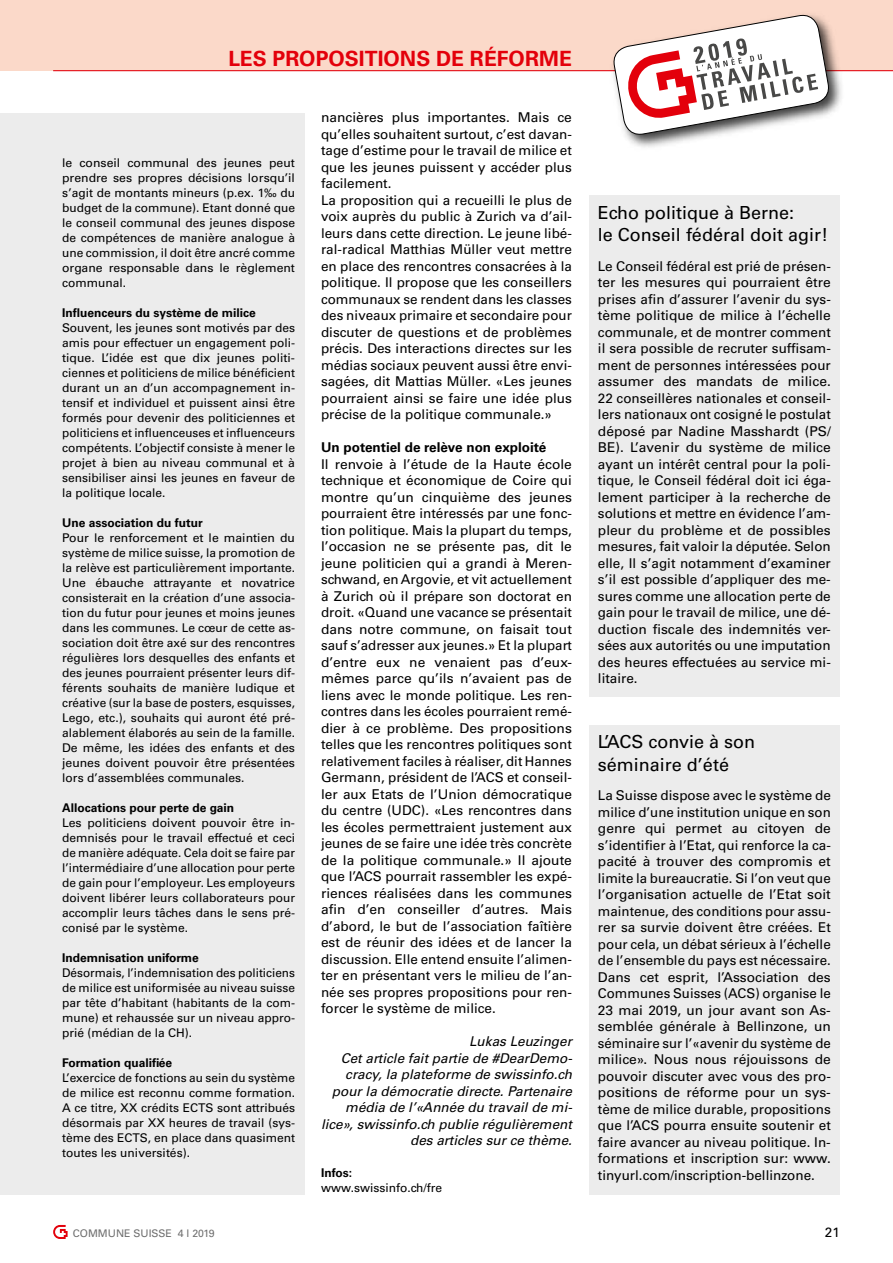
<style>
.page{position:relative;width:893px;height:1263px;background:#fff}
.page>*{position:absolute;margin:0;border:0;box-sizing:border-box;transform-origin:0 0}
.t1{font:700 21px "Univers LT Std";color:#e3000b}
.t2{font:18px/22.5px "Univers LT Std";color:#000}
.t3{font:13.5px/16.5px "Univers LT Std";color:#000;text-align:justify}
.t4{font:italic 13.5px/16.5px "Univers LT Std";color:#000;text-align:right}
.t5{font:700 13.5px "Univers LT Std";color:#000}
.t6{font:12px/15px "Univers LT Std";color:#000;text-align:justify}
.t7{font:700 12px "Univers LT Std";color:#000}
.t8{font:10.5px "Univers LT Std";color:#6e6e6e}
</style>
<div class="page">
<div style="left:0;top:0;width:893px;height:71px;background:#fbd9c9"></div>
<hr style="left:53px;top:70px;width:840px;height:1px;background:#e3000b">
<svg style="left:53px;top:1225px;width:15px;height:14px"></svg>
<div style="left:0;top:114px;width:304px;height:1081px;background:#ececec"></div>
<div style="left:589px;top:725px;width:251px;height:470px;background:#ececec"></div>
<div style="left:589px;top:195px;width:251px;height:501px;background:#ececec"></div>
<img style="left:606px;top:32px;width:242px;height:116px">
<svg style="left:611px;top:14px;width:220px;height:123px"></svg>
<h1 class="t1" style="left:228px;top:46px;width:345px">LES PROPOSITIONS DE RÉFORME</h1>
<p class="t6" style="left:62px;top:156px;width:234px">le conseil communal des jeunes peut prendre ses propres décisions lorsqu’il s’agit de montants mineurs (p.ex. 1‰ du budget de la commune). Etant donné que le conseil communal des jeunes dispose de compétences de manière analogue à une commission, il doit être ancré comme organe responsable dans le règlement communal.</p>
<p class="t7" style="left:62px;top:306px;width:195px">Influenceurs du système de milice</p>
<p class="t6" style="left:62px;top:321px;width:234px">Souvent, les jeunes sont motivés par des amis pour effectuer un engagement poli&shy;tique. L’idée est que dix jeunes politi&shy;ciennes et politiciens de milice bénéficient durant un an d’un accompagnement in&shy;tensif et individuel et puissent ainsi être formés pour devenir des politiciennes et politiciens et influenceuses et influenceurs compétents. L’objectif consiste à mener le projet à bien au niveau communal et à sensibiliser ainsi les jeunes en faveur de la politique locale.</p>
<p class="t7" style="left:62px;top:516px;width:142px">Une association du futur</p>
<p class="t6" style="left:62px;top:531px;width:234px">Pour le renforcement et le maintien du système de milice suisse, la promotion de la relève est particulièrement importante.<br>Une ébauche attrayante et novatrice consisterait en la création d’une associa&shy;tion du futur pour jeunes et moins jeunes dans les communes. Le cœur de cette as&shy;sociation doit être axé sur des rencontres régulières lors desquelles des enfants et des jeunes pourraient présenter leurs dif&shy;férents souhaits de manière ludique et créative (sur la base de posters, esquisses, Lego, etc.), souhaits qui auront été pré&shy;alablement élaborés au sein de la famille.<br>De même, les idées des enfants et des jeunes doivent pouvoir être présentées lors d’assemblées communales.</p>
<p class="t7" style="left:62px;top:801px;width:173px">Allocations pour perte de gain</p>
<p class="t6" style="left:62px;top:816px;width:234px">Les politiciens doivent pouvoir être in&shy;demnisés pour le travail effectué et ceci de manière adéquate. Cela doit se faire par l’intermédiaire d’une allocation pour perte de gain pour l’employeur. Les employeurs doivent libérer leurs collaborateurs pour accomplir leurs tâches dans le sens pré&shy;conisé par le système.</p>
<p class="t7" style="left:62px;top:951px;width:138px">Indemnisation uniforme</p>
<p class="t6" style="left:62px;top:966px;width:234px">Désormais, l’indemnisation des politiciens de milice est uniformisée au niveau suisse par tête d’habitant (habitants de la com&shy;mune) et rehaussée sur un niveau appro&shy;prié (médian de la CH).</p>
<p class="t7" style="left:62px;top:1056px;width:112px">Formation qualifiée</p>
<p class="t6" style="left:62px;top:1071px;width:234px">L’exercice de fonctions au sein du système de milice est reconnu comme formation.<br>A ce titre, XX crédits ECTS sont attribués désormais par XX heures de travail (sys&shy;tème des ECTS, en place dans quasiment toutes les universités).</p>
<p class="t3" style="left:321px;top:109px;width:252px;text-align:left">nancières plus importantes. Mais ce qu’elles souhaitent surtout, c’est davan&shy;tage d’estime pour le travail de milice et que les jeunes puissent y accéder plus facilement.<br>La proposition qui a recueilli le plus de voix auprès du public à Zurich va d’ail&shy;leurs dans cette direction. Le jeune libé&shy;ral-radical Matthias Müller veut mettre en place des rencontres consacrées à la politique. Il propose que les conseillers communaux se rendent dans les classes des niveaux primaire et secondaire pour discuter de questions et de problèmes précis. Des interactions directes sur les médias sociaux peuvent aussi être envi&shy;sagées, dit Mattias Müller. «Les jeunes pourraient ainsi se faire une idée plus précise de la politique communale.»</p>
<p class="t5" style="left:321px;top:439px;width:227px">Un potentiel de relève non exploité</p>
<p class="t3" style="left:321px;top:456px;width:252px">Il renvoie à l’étude de la Haute école technique et économique de Coire qui montre qu’un cinquième des jeunes pourraient être intéressés par une fonc&shy;tion politique. Mais la plupart du temps, l’occasion ne se présente pas, dit le jeune politicien qui a grandi à Meren&shy;schwand, en Argovie, et vit actuellement à Zurich où il prépare son doctorat en droit. «Quand une vacance se présentait dans notre commune, on faisait tout sauf s’adresser aux jeunes.» Et la plupart d’entre eux ne venaient pas d’eux&shy;mêmes parce qu’ils n’avaient pas de liens avec le monde politique. Les ren&shy;contres dans les écoles pourraient remé&shy;dier à ce problème. Des propositions telles que les rencontres politiques sont relativement faciles à réaliser, dit Hannes Germann, président de l’ACS et conseil&shy;ler aux Etats de l’Union démocratique du centre (UDC). «Les rencontres dans les écoles permettraient justement aux jeunes de se faire une idée très concrète de la politique communale.» Il ajoute que l’ACS pourrait rassembler les expé&shy;riences réalisées dans les communes afin d’en conseiller d’autres. Mais d’abord, le but de l’association faîtière est de réunir des idées et de lancer la discussion. Elle entend ensuite l’alimen&shy;ter en présentant vers le milieu de l’an&shy;née ses propres propositions pour ren&shy;forcer le système de milice.</p>
<p class="t4" style="left:321px;top:1033px;width:253px">Lukas Leuzinger<br>Cet article fait partie de #DearDemo&shy;cracy, la plateforme de swissinfo.ch pour la démocratie directe. Partenaire média de l’«Année du travail de mi&shy;lice», swissinfo.ch publie régulièrement des articles sur ce thème.</p>
<p class="t7" style="left:321px;top:1165px;width:33px">Infos:</p>
<p class="t6" style="left:321px;top:1180px;width:123px">www.swissinfo.ch/fre</p>
<h2 class="t2" style="left:598px;top:201px;width:232px">Echo politique à Berne:<br>le Conseil fédéral doit agir!</h2>
<p class="t3" style="left:598px;top:258px;width:234px">Le Conseil fédéral est prié de présen&shy;ter les mesures qui pourraient être prises afin d’assurer l’avenir du sys&shy;tème politique de milice à l’échelle communale, et de montrer comment il sera possible de recruter suffisam&shy;ment de personnes intéressées pour assumer des mandats de milice.<br>22 conseillères nationales et conseil&shy;lers nationaux ont cosigné le postulat déposé par Nadine Masshardt (PS/ BE). L’avenir du système de milice ayant un intérêt central pour la poli&shy;tique, le Conseil fédéral doit ici éga&shy;lement participer à la recherche de solutions et mettre en évidence l’am&shy;pleur du problème et de possibles mesures, fait valoir la députée. Selon elle, Il s’agit notamment d’examiner s’il est possible d’appliquer des me&shy;sures comme une allocation perte de gain pour le travail de milice, une dé&shy;duction fiscale des indemnités ver&shy;sées aux autorités ou une imputation des heures effectuées au service mi&shy;litaire.</p>
<h2 class="t2" style="left:598px;top:731px;width:159px">L’ACS convie à son séminaire d’été</h2>
<p class="t3" style="left:598px;top:787px;width:234px">La Suisse dispose avec le système de milice d’une institution unique en son genre qui permet au citoyen de s’identifier à l’Etat, qui renforce la ca&shy;pacité à trouver des compromis et limite la bureaucratie. Si l’on veut que l’organisation actuelle de l’Etat soit maintenue, des conditions pour assu&shy;rer sa survie doivent être créées. Et pour cela, un débat sérieux à l’échelle de l’ensemble du pays est nécessaire.<br>Dans cet esprit, l’Association des Communes Suisses (ACS) organise le 23 mai 2019, un jour avant son As&shy;semblée générale à Bellinzone, un séminaire sur l’«avenir du système de milice». Nous nous réjouissons de pouvoir discuter avec vous des pro&shy;positions de réforme pour un sys&shy;tème de milice durable, propositions que l’ACS pourra ensuite soutenir et faire avancer au niveau politique. In&shy;formations et inscription sur: www. tinyurl.com/inscription-bellinzone.</p>
<p class="t8" style="left:73px;top:1227px;width:143px">COMMUNE SUISSE 4 l 2019</p>
<p class="t3" style="left:825px;top:1224px;width:17px">21</p>
</div>
